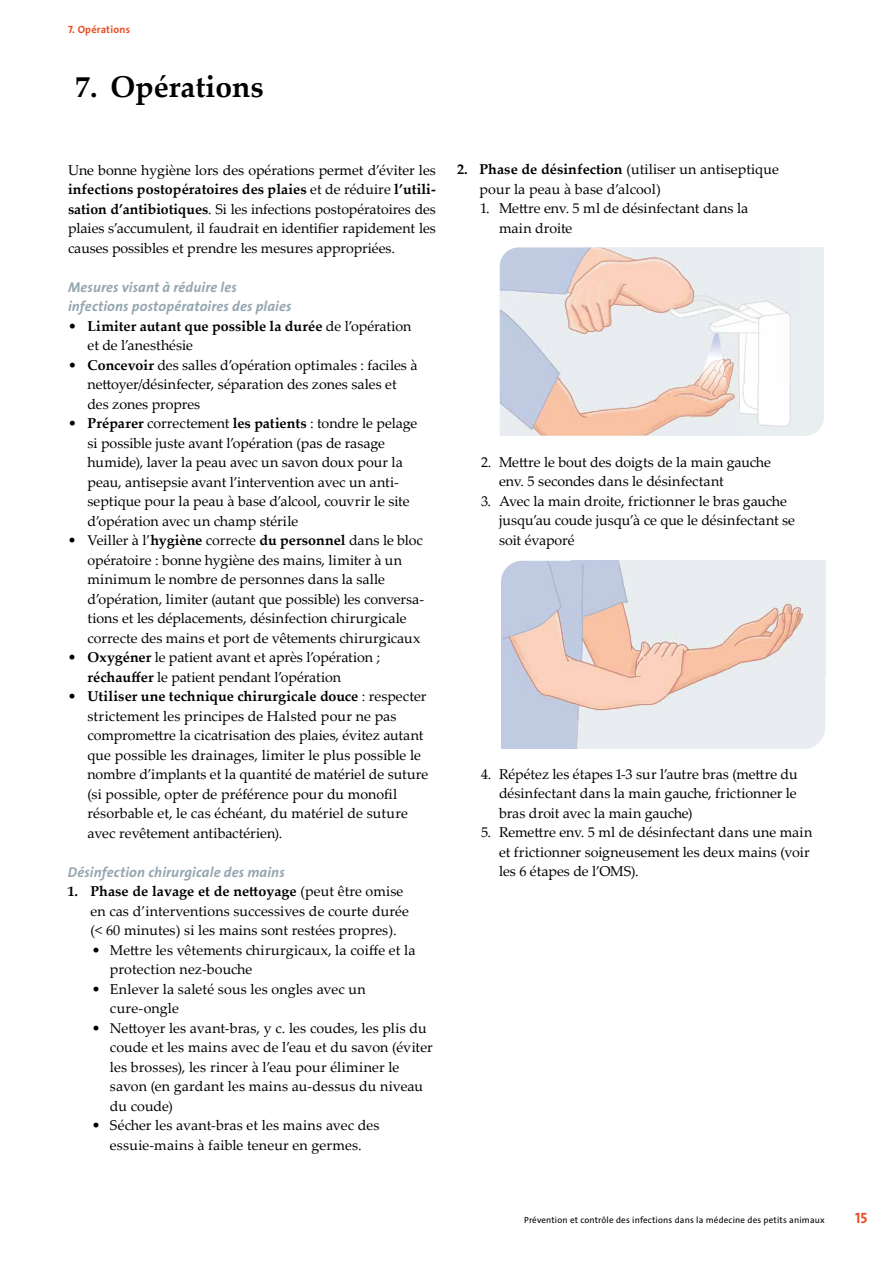
<style>
.page{position:relative;width:893px;height:1263px;background:#fff}
.page>*{position:absolute;margin:0;border:0;box-sizing:border-box;transform-origin:0 0}
.t1{font:700 30px "Palatino Linotype";color:#000}
.t2{font:15px "The Sans LP7 Bld";color:#e94e24}
.t3{font:14.25px/19.5px "Palatino Linotype";color:#000}
.t4{font:14.25px/19.5px "The Sans LP7 Bld IT";letter-spacing:.01em;color:#95a6b0}
.t5{font:700 14.25px/19.5px "Palatino Linotype";letter-spacing:.005em;color:#000}
.t6{font:10.5px "The Sans LP7 Bld";letter-spacing:.02em;color:#e94e24}
.t7{font:9px "The Sans LP5 Plain";letter-spacing:.02em;color:#000}
.s1{font-weight:700}
.s2{font-weight:400}
</style>
<div class="page">
<img style="left:734px;top:247px;width:90px;height:189px">
<svg style="left:500px;top:247px;width:234px;height:189px;background:#e5dad9"></svg>
<img style="left:712px;top:375px;width:11px;height:22px">
<img style="left:714px;top:372px;width:6px;height:18px">
<img style="left:701px;top:369px;width:13px;height:24px">
<svg style="left:503px;top:561px;width:300px;height:188px;background:#e2d9da"></svg>
<p class="t6" style="left:68px;top:23px;width:64px">7. Opérations</p>
<h1 class="t1" style="left:76px;top:65px;width:190px">7. Opérations</h1>
<p class="t3" style="left:68px;top:159px;width:369px;text-align:justify">Une bonne hygiène lors des opérations permet d’éviter les <span class="s1">infections postopératoires des plaies</span> et de réduire <span class="s1">l’utili&shy;sation d’antibiotiques</span>. Si les infections postopératoires des plaies s’accumulent, il faudrait en identifier rapidement les causes possibles et prendre les mesures appropriées.</p>
<p class="t4" style="left:68px;top:278px;width:225px">Mesures visant à réduire les infections postopératoires des plaies</p>
<p class="t5" style="left:88px;top:316px;width:325px;text-indent:-19px"><span class="s2">•</span> Limiter autant que possible la durée <span class="s2">de l’opération et de l’anesthésie</span></p>
<p class="t3" style="left:87px;top:354px;width:331px;text-indent:-19px">• <span class="s1">Concevoir</span> des salles d’opération optimales : faciles à nettoyer/désinfecter, séparation des zones sales et des zones propres</p>
<p class="t3" style="left:87px;top:413px;width:331px;text-indent:-19px">• <span class="s1">Préparer</span> correctement <span class="s1">les patients</span> : tondre le pelage si possible juste avant l’opération (pas de rasage humide), laver la peau avec un savon doux pour la peau, antisepsie avant l’intervention avec un anti&shy;septique pour la peau à base d’alcool, couvrir le site d’opération avec un champ stérile</p>
<p class="t3" style="left:87px;top:530px;width:338px;text-indent:-19px">• Veiller à l’<span class="s1">hygiène</span> correcte <span class="s1">du personnel</span> dans le bloc opératoire : bonne hygiène des mains, limiter à un minimum le nombre de personnes dans la salle d’opération, limiter (autant que possible) les conversa&shy;tions et les déplacements, désinfection chirurgicale correcte des mains et port de vêtements chirurgicaux</p>
<p class="t3" style="left:87px;top:647px;width:294px;text-indent:-19px">• <span class="s1">Oxygéner</span> le patient avant et après l’opération ; <span class="s1">réchauffer</span> le patient pendant l’opération</p>
<p class="t3" style="left:87px;top:686px;width:342px;text-indent:-19px">• <span class="s1">Utiliser une technique chirurgicale douce</span> : respecter strictement les principes de Halsted pour ne pas compromettre la cicatrisation des plaies, évitez autant que possible les drainages, limiter le plus possible le nombre d’implants et la quantité de matériel de suture (si possible, opter de préférence pour du monofil résorbable et, le cas échéant, du matériel de suture avec revêtement antibactérien).</p>
<p class="t4" style="left:68px;top:862px;width:218px">Désinfection chirurgicale des mains</p>
<p class="t3" style="left:90px;top:881px;width:320px;text-indent:-23px"><span class="s1">1. Phase de lavage et de nettoyage</span> (peut être omise en cas d’interventions successives de courte durée (&lt; 60 minutes) si les mains sont restées propres).</p>
<p class="t3" style="left:110px;top:939px;width:307px;text-indent:-18px">• Mettre les vêtements chirurgicaux, la coiffe et la protection nez-bouche</p>
<p class="t3" style="left:110px;top:978px;width:257px;text-indent:-18px">• Enlever la saleté sous les ongles avec un cure-ongle</p>
<p class="t3" style="left:110px;top:1017px;width:324px;text-indent:-18px">• Nettoyer les avant-bras, y c. les coudes, les plis du coude et les mains avec de l’eau et du savon (éviter les brosses), les rincer à l’eau pour éliminer le savon (en gardant les mains au-dessus du niveau du coude)</p>
<p class="t3" style="left:92px;top:1115px;width:289px;text-align:center">• Sécher les avant-bras et les mains avec des essuie-mains à faible teneur en germes.</p>
<p class="t3" style="left:480px;top:159px;width:301px;text-indent:-23px"><span class="s1">2. Phase de désinfection</span> (utiliser un antiseptique pour la peau à base d’alcool)</p>
<p class="t3" style="left:499px;top:198px;width:251px;text-indent:-18px">1. Mettre env. 5 ml de désinfectant dans la main droite</p>
<p class="t3" style="left:499px;top:452px;width:273px;text-indent:-18px">2. Mettre le bout des doigts de la main gauche env. 5 secondes dans le désinfectant</p>
<p class="t3" style="left:499px;top:491px;width:298px;text-indent:-18px">3. Avec la main droite, frictionner le bras gauche jusqu’au coude jusqu’à ce que le désinfectant se soit évaporé</p>
<p class="t3" style="left:499px;top:764px;width:300px;text-align:justify;text-indent:-18px">4. Répétez les étapes 1-3 sur l’autre bras (mettre du désinfectant dans la main gauche, frictionner le bras droit avec la main gauche)</p>
<p class="t3" style="left:499px;top:822px;width:315px;text-indent:-18px">5. Remettre env. 5 ml de désinfectant dans une main et frictionner soigneusement les deux mains (voir les 6 étapes de l’OMS).</p>
<p class="t7" style="left:524px;top:1214px;width:302px">Prévention et contrôle des infections dans la médecine des petits animaux</p>
<p class="t2" style="left:855px;top:1208px;width:14px">15</p>
</div>
